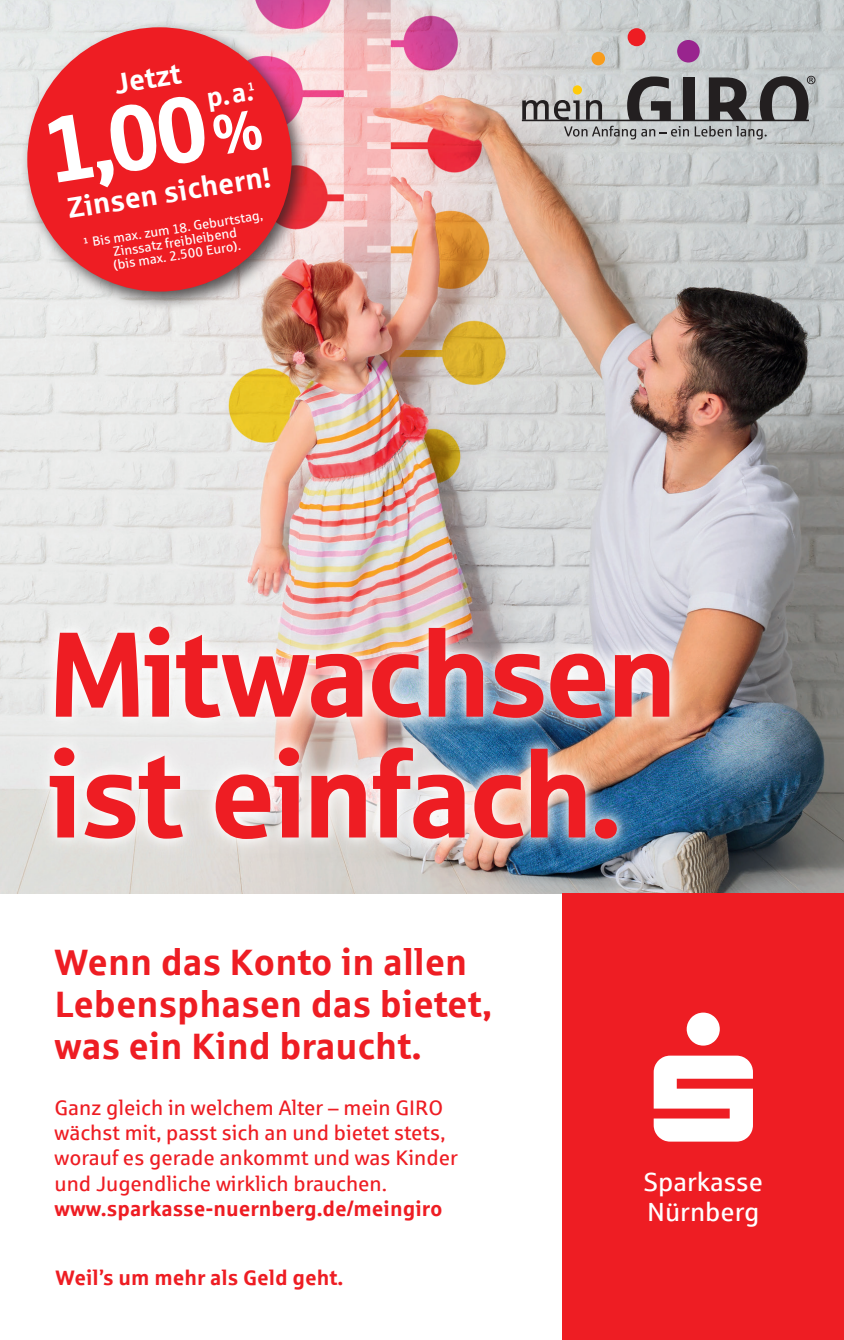
<style>
.page{position:relative;width:844px;height:1340px;background:#fff}
.page>*{position:absolute;margin:0;border:0;box-sizing:border-box;transform-origin:0 0}
.Headline_100pt{font:120.75px/120.8px "Sparkasse Head";color:#ee1d23}
.spk_Zwischentitel_a6{font:700 93.1px "Sparkasse Rg";color:#fff}
.Subline_16pt{font:700 36.75px/42px "Sparkasse Rg";color:#ee1d23}
.spk_Zwischentitel_a6-2{font:700 28.88px "Sparkasse Rg";color:#fff}
.spk_Zwischentitel_a6-3{font:700 26.6px "Sparkasse Rg";color:#fff}
.t1{font:26.25px/29.8px "Sparkasse Rg";color:#fff}
.Subline_16pt-2{font:21px/25.2px "Sparkasse Rg";color:#ee1d23}
.Kampagnenmotto_12pt{font:700 21px "Sparkasse Rg";color:#ee1d23}
.t2{font:13.3px/13.3px "Sparkasse Rg";color:#fff;text-align:center}
.s1{font-weight:700}
</style>
<div class="page">
<img style="left:0;top:0;width:843px;height:893px">
<svg style="left:564px;top:126px;width:124px;height:13px;background:#a7a8a9"></svg>
<svg style="left:694px;top:126px;width:72px;height:13px"></svg>
<svg style="left:522px;top:100px;width:26px;height:20px"></svg>
<svg style="left:554px;top:100px;width:25px;height:20px"></svg>
<svg style="left:586px;top:100px;width:16px;height:20px"></svg>
<svg style="left:627px;top:76px;width:43px;height:44px;background:#717172"></svg>
<div style="left:683px;top:77px;width:11px;height:43px;background:#231f20"></div>
<svg style="left:708px;top:77px;width:45px;height:43px;background:#616061"></svg>
<svg style="left:572px;top:85px;width:10px;height:10px"></svg>
<div style="left:591px;top:52px;width:14px;height:13px;background:#f89c1c;border-radius:50%"></div>
<div style="left:627px;top:28px;width:18px;height:18px;background:#ee1d23;border-radius:50%"></div>
<div style="left:677px;top:40px;width:22px;height:23px;background:#99248e;border-radius:50%"></div>
<hr style="left:521px;top:120px;width:287px;height:1px;background:#231f20">
<svg style="left:759px;top:76px;width:56px;height:44px;background:#777879"></svg>
<img style="left:29px;top:606px;width:662px;height:253px">
<img style="left:39px;top:616px;width:641px;height:234px">
<div style="left:20px;top:20px;width:291px;height:292px;background:#231f20;opacity:.75"></div>
<div style="left:27px;top:27px;width:264px;height:264px;background:#ee1d23;border-radius:50%"></div>
<div style="left:562px;top:893px;width:281px;height:446px;background:#ee1d23"></div>
<svg style="left:653px;top:1012px;width:99px;height:129px"></svg>
<p class="spk_Zwischentitel_a6-2" style="left:112px;top:65px;width:69px;rotate:-9deg">Jetzt</p>
<p class="spk_Zwischentitel_a6" style="left:35px;top:93px;width:167px;rotate:-9deg">1,00</p>
<p class="spk_Zwischentitel_a6-3" style="left:204px;top:81px;width:48px;rotate:-9deg">p.a.</p>
<p class="spk_Zwischentitel_a6-2" style="left:65px;top:190px;width:207px;rotate:-9deg">Zinsen sichern!</p>
<p class="t2" style="left:82px;top:236px;width:183px;rotate:-9deg">¹ Bis max. zum 18. Geburtstag,<br>Zinssatz freibleibend<br>(bis max. 2.500 Euro).</p>
<p class="Headline_100pt" style="left:50px;top:609px;width:626px">Mitwachsen ist einfach.</p>
<p class="Subline_16pt" style="left:55px;top:940px;width:438px">Wenn das Konto in allen<br>Lebensphasen das bietet, was ein Kind braucht.</p>
<p class="Subline_16pt-2" style="left:55px;top:1094px;width:404px">Ganz gleich in welchem Alter – mein GIRO wächst mit, passt sich an und bietet stets, worauf es gerade ankommt und was Kinder und Jugendliche wirklich brauchen. <span class="s1">www.sparkasse-nuernberg.de/meingiro</span></p>
<p class="Kampagnenmotto_12pt" style="left:56px;top:1263px;width:289px">Weil’s um mehr als Geld geht.</p>
<p class="t1" style="left:643px;top:1166px;width:121px">Sparkasse<br>Nürnberg</p>
</div>
